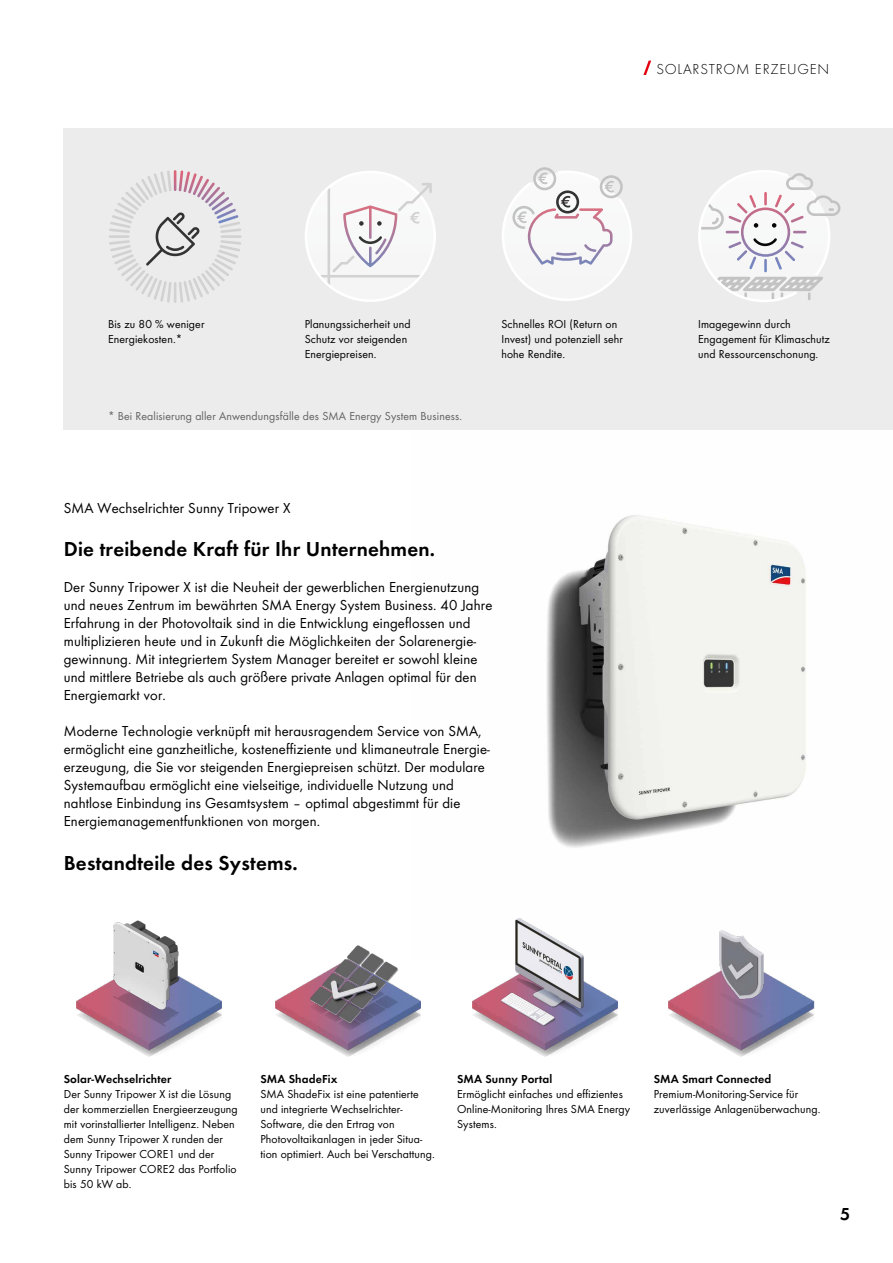
<style>
.page{position:relative;width:893px;height:1263px;background:#fff}
.page>*{position:absolute;margin:0;border:0;box-sizing:border-box;transform-origin:0 0}
.t1{font:600 21px "SMA Futura Global";letter-spacing:.01em;color:#000}
.t2{font:600 18px "SMA Futura Global";color:#000}
.t3{font:15px/18px "SMA Futura Global";letter-spacing:.01em;color:#000}
.t4{font:15px "SMA Futura Global Light";letter-spacing:.05em;color:#000}
.t5{font:12px/15px "SMA Futura Global";letter-spacing:.01em;color:#000}
.t6{font:12px "SMA Futura Global";letter-spacing:.01em;color:#636362}
.t7{font:600 12px "SMA Futura Global";letter-spacing:.01em;color:#000}
</style>
<div class="page">
<img style="left:410px;top:429px;width:483px;height:490px">
<div style="left:64px;top:128px;width:829px;height:301px;background:#ececed"></div>
<svg style="left:643px;top:61px;width:8px;height:14px"></svg>
<svg style="left:305px;top:171px;width:131px;height:131px"></svg>
<svg style="left:698px;top:170px;width:142px;height:132px"></svg>
<svg style="left:502px;top:167px;width:130px;height:134px"></svg>
<img style="left:77px;top:920px;width:145px;height:137px">
<img style="left:275px;top:981px;width:146px;height:76px">
<img style="left:310px;top:946px;width:100px;height:83px">
<img style="left:472px;top:984px;width:145px;height:73px">
<img style="left:669px;top:971px;width:145px;height:86px">
<img style="left:719px;top:930px;width:61px;height:88px">
<img style="left:501px;top:919px;width:103px;height:107px">
<svg style="left:109px;top:170px;width:133px;height:133px"></svg>
<p class="t4" style="left:656px;top:60px;width:174px">SOLARSTROM ERZEUGEN</p>
<p class="t5" style="left:108px;top:316px;width:98px">Bis zu 80 % weniger<br>Energiekosten.*</p>
<p class="t5" style="left:305px;top:316px;width:107px">Planungssicherheit und<br>Schutz vor steigenden<br>Energiepreisen.</p>
<p class="t5" style="left:501px;top:316px;width:123px">Schnelles ROI (Return on<br>Invest) und potenziell sehr hohe Rendite.</p>
<p class="t5" style="left:698px;top:316px;width:133px">Imagegewinn durch<br>Engagement für Klimaschutz und Ressourcenschonung.</p>
<p class="t6" style="left:108px;top:409px;width:356px">* Bei Realisierung aller Anwendungsfälle des SMA Energy System Business.</p>
<p class="t3" style="left:64px;top:499px;width:228px">SMA Wechselrichter Sunny Tripower X</p>
<h1 class="t1" style="left:64px;top:536px;width:373px">Die treibende Kraft für Ihr Unternehmen.</h1>
<p class="t3" style="left:64px;top:577px;width:430px">Der Sunny Tripower X ist die Neuheit der gewerblichen Energienutzung und neues Zentrum im bewährten SMA Energy System Business. 40 Jahre Erfahrung in der Photovoltaik sind in die Entwicklung eingeflossen und multiplizieren heute und in Zukunft die Möglichkeiten der Solarenergie&shy;gewinnung. Mit integriertem System Manager bereitet er sowohl kleine und mittlere Betriebe als auch größere private Anlagen optimal für den Energiemarkt vor.</p>
<p class="t3" style="left:64px;top:721px;width:428px">Moderne Technologie verknüpft mit herausragendem Service von SMA, ermöglicht eine ganzheitliche, kosteneffiziente und klimaneutrale Energie&shy;erzeugung, die Sie vor steigenden Energiepreisen schützt. Der modulare Systemaufbau ermöglicht eine vielseitige, individuelle Nutzung und nahtlose Einbindung ins Gesamtsystem – optimal abgestimmt für die Energiemanagementfunktionen von morgen.</p>
<h1 class="t1" style="left:64px;top:851px;width:236px">Bestandteile des Systems.</h1>
<p class="t7" style="left:64px;top:1072px;width:109px">Solar-Wechselrichter</p>
<p class="t5" style="left:64px;top:1087px;width:175px">Der Sunny Tripower X ist die Lösung der kommerziellen Energieerzeugung mit vorinstallierter Intelligenz. Neben dem Sunny Tripower X runden der<br>Sunny Tripower CORE1 und der<br>Sunny Tripower CORE2 das Portfolio bis 50 kW ab.</p>
<p class="t7" style="left:260px;top:1072px;width:78px">SMA ShadeFix</p>
<p class="t5" style="left:260px;top:1087px;width:176px">SMA ShadeFix ist eine patentierte und integrierte Wechselrichter-Software, die den Ertrag von Photovoltaikanlagen in jeder Situa&shy;tion optimiert. Auch bei Verschattung.</p>
<p class="t7" style="left:457px;top:1072px;width:97px">SMA Sunny Portal</p>
<p class="t5" style="left:457px;top:1087px;width:175px">Ermöglicht einfaches und effizientes<br>Online-Monitoring Ihres SMA Energy<br>Systems.</p>
<p class="t7" style="left:654px;top:1072px;width:119px">SMA Smart Connected</p>
<p class="t5" style="left:654px;top:1087px;width:168px">Premium-Monitoring-Service für zuverlässige Anlagenüberwachung.</p>
<p class="t2" style="left:840px;top:1204px;width:12px">5</p>
</div>
